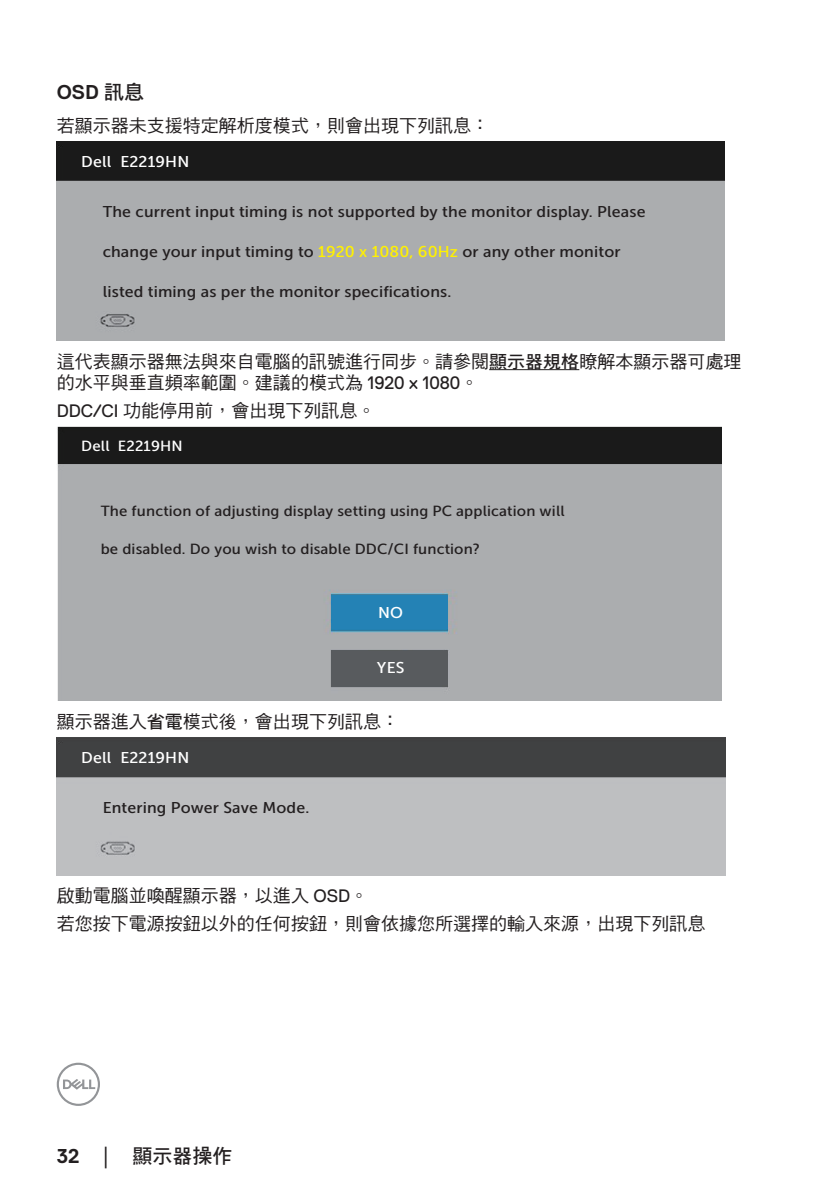
<style>
.page{position:relative;width:840px;height:1191px;background:#fff}
.page>*{position:absolute;margin:0;border:0;box-sizing:border-box;transform-origin:0 0}
.t1{font:20px "DF Hei Std W7";color:#231f20}
.t2{font:700 20px "Dell Replica";color:#231f20}
.t3{font:18px/21.6px "DF Hei Std W5";color:#231f20}
.t4{font:15.6px "Museo Sans For Dell Cn 500";letter-spacing:.01em;color:#231f20;scale:1.25 1}
.t5{font:15.6px "Museo Sans For Dell Cn 500";letter-spacing:.01em;color:#fff;scale:1.25 1}
.t6{font:14.6px "Museo Sans For Dell Cn 500";letter-spacing:.01em;color:#231f20;scale:1.25 1}
.t7{font:14.6px "Museo Sans For Dell Cn 500";letter-spacing:.01em;color:#fff;scale:1.25 1}
.s1{font-family:"DF Hei Std W7";font-weight:400}
.s2{color:#fff101}
.s3{font-family:"DF Hei Std W7"}
.s4{font-family:"Dell Replica"}
.s5{font-family:"Dell Replica";font-weight:700}
.s6{font-family:"Times New Roman";font-size:18px}
</style>
<div class="page">
<svg style="left:57px;top:1062px;width:43px;height:44px"></svg>
<hr style="left:489px;top:369px;width:90px;height:1px;background:#231f20">
<img style="left:57px;top:141px;width:667px;height:199px">
<div style="left:69px;top:188px;width:645px;height:123px;background:#abadaf"></div>
<div style="left:78px;top:152px;width:119px;height:21px;background:#1a1a1a"></div>
<img style="left:57px;top:426px;width:664px;height:274px">
<div style="left:72px;top:481px;width:633px;height:93px;background:#abadaf"></div>
<div style="left:332px;top:595px;width:115px;height:33px;background:#2482b5"></div>
<div style="left:332px;top:651px;width:115px;height:33px;background:#585b5e"></div>
<div style="left:78px;top:436px;width:119px;height:21px;background:#1a1a1a"></div>
<img style="left:57px;top:737px;width:667px;height:138px">
<div style="left:87px;top:790px;width:577px;height:38px;background:#bebfc1"></div>
<div style="left:78px;top:747px;width:119px;height:21px;background:#404142"></div>
<p class="t2" style="left:57px;top:81px;width:89px">OSD <span class="s1">訊息</span></p>
<p class="t3" style="left:57px;top:114px;width:433px">若顯示器未支援特定解析度模式，則會出現下列訊息：</p>
<p class="t5" style="left:81px;top:153px;width:88px">Dell E2219HN</p>
<p class="t4" style="left:103px;top:203px;width:435px">The current input timing is not supported by the monitor display. Please</p>
<p class="t4" style="left:103px;top:243px;width:415px">change your input timing to <span class="s2">1920 x 1080, 60Hz</span> or any other monitor</p>
<p class="t4" style="left:103px;top:283px;width:280px">listed timing as per the monitor specifications.</p>
<p class="t3" style="left:57px;top:350px;width:685px">這代表顯示器無法與來自電腦的訊號進行同步。請參閱<span class="s3">顯示器規格</span>瞭解本顯示器可處理的水平與垂直頻率範圍。建議的模式為 <span class="s4">1920 x 1080</span>。</p>
<p class="t3" style="left:57px;top:399px;width:320px"><span class="s4">DDC/CI</span> 功能停用前，會出現下列訊息。</p>
<p class="t7" style="left:81px;top:438px;width:83px">Dell E2219HN</p>
<p class="t6" style="left:101px;top:503px;width:372px">The function of adjusting display setting using PC application will</p>
<p class="t6" style="left:101px;top:541px;width:304px">be disabled. Do you wish to disable DDC/CI function?</p>
<p class="t5" style="left:378px;top:604px;width:21px">NO</p>
<p class="t5" style="left:377px;top:659px;width:24px">YES</p>
<p class="t3" style="left:57px;top:710px;width:343px">顯示器進入<span class="s3">省電</span>模式後，會出現下列訊息：</p>
<p class="t5" style="left:81px;top:749px;width:88px">Dell E2219HN</p>
<p class="t4" style="left:103px;top:799px;width:167px">Entering Power Save Mode.</p>
<p class="t3" style="left:57px;top:882px;width:649px;line-height:27.2px">啟動電腦並喚醒顯示器，以進入 <span class="s4">OSD</span>。<br>若您按下電源按鈕以外的任何按鈕，則會依據您所選擇的輸入來源，出現下列訊息</p>
<p class="t1" style="left:57px;top:1144px;width:177px"><span class="s5">32</span> <span class="s6">│</span> 顯示器操作</p>
</div>
